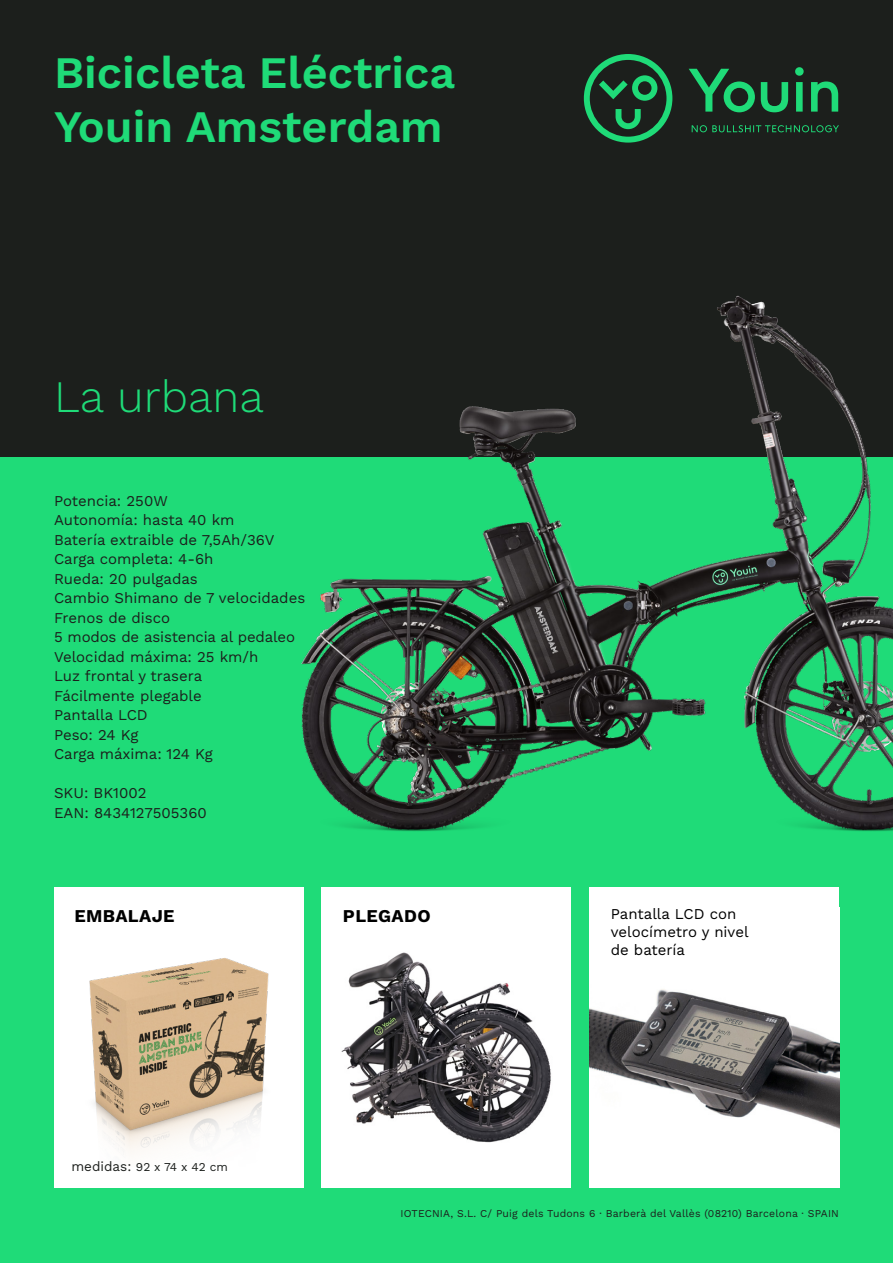
<style>
.page{position:relative;width:893px;height:1263px;background:#1fdb78}
.page>*{position:absolute;margin:0;border:0;box-sizing:border-box;transform-origin:0 0}
.t1{font:600 45px "Work Sans";color:#1fdb78}
.t2{font:300 45px "Work Sans";color:#1fdb78}
.t3{font:700 18px "Work Sans";letter-spacing:.02em;color:#000}
.t4{font:15px "Work Sans";color:#1c1f1c}
.t5{font:15px "Work Sans";color:#000}
.t6{font:12px "Work Sans";color:#1c1f1c}
.t7{font:10.5px "Work Sans";letter-spacing:.015em;color:#1c1f1c}
.s1{font-size:13.5px}
</style>
<div class="page">
<div style="left:0;top:0;width:893px;height:457px;background:#1c1f1c"></div>
<svg style="left:584px;top:54px;width:255px;height:89px"></svg>
<div style="left:54px;top:887px;width:250px;height:301px;background:#fff"></div>
<img style="left:89px;top:958px;width:180px;height:194px">
<div style="left:322px;top:887px;width:249px;height:301px;background:#fff"></div>
<img style="left:341px;top:952px;width:210px;height:191px">
<div style="left:589px;top:887px;width:250px;height:301px;background:#fff"></div>
<img style="left:589px;top:989px;width:250px;height:140px">
<img style="left:301px;top:295px;width:592px;height:598px">
<p class="t1" style="left:54px;top:39px;width:403px">Bicicleta Eléctrica</p>
<p class="t1" style="left:54px;top:93px;width:390px">Youin Amsterdam</p>
<p class="t2" style="left:54px;top:363px;width:211px">La urbana</p>
<p class="t4" style="left:54px;top:489px;width:115px">Potencia: 250W</p>
<p class="t4" style="left:54px;top:509px;width:182px">Autonomía: hasta 40 km</p>
<p class="t4" style="left:54px;top:528px;width:222px">Batería extraible de 7,5Ah/36V</p>
<p class="t4" style="left:54px;top:548px;width:161px">Carga completa: 4-6h</p>
<p class="t4" style="left:54px;top:567px;width:145px">Rueda: 20 pulgadas</p>
<p class="t4" style="left:54px;top:587px;width:253px">Cambio Shimano de 7 velocidades</p>
<p class="t4" style="left:54px;top:606px;width:118px">Frenos de disco</p>
<p class="t4" style="left:54px;top:626px;width:243px">5 modos de asistencia al pedaleo</p>
<p class="t4" style="left:54px;top:645px;width:206px">Velocidad máxima: 25 km/h</p>
<p class="t4" style="left:54px;top:665px;width:150px">Luz frontal y trasera</p>
<p class="t4" style="left:54px;top:684px;width:149px">Fácilmente plegable</p>
<p class="t4" style="left:54px;top:704px;width:95px">Pantalla LCD</p>
<p class="t4" style="left:54px;top:723px;width:86px">Peso: 24 Kg</p>
<p class="t4" style="left:54px;top:743px;width:160px">Carga máxima: 124 Kg</p>
<p class="t4" style="left:54px;top:782px;width:94px">SKU: BK1002</p>
<p class="t4" style="left:54px;top:801px;width:154px">EAN: 8434127505360</p>
<p class="t3" style="left:74px;top:902px;width:102px">EMBALAJE</p>
<p class="t3" style="left:343px;top:902px;width:89px">PLEGADO</p>
<p class="t5" style="left:611px;top:903px;width:127px">Pantalla LCD con</p>
<p class="t5" style="left:611px;top:921px;width:139px">velocímetro y nivel</p>
<p class="t5" style="left:611px;top:939px;width:76px">de batería</p>
<p class="t6" style="left:71px;top:1158px;width:158px"><span class="s1">medidas:</span> 92 x 74 x 42 cm</p>
<p class="t7" style="left:400px;top:1205px;width:440px">IOTECNIA, S.L. C/ Puig dels Tudons 6 · Barberà del Vallès (08210) Barcelona · SPAIN</p>
</div>
